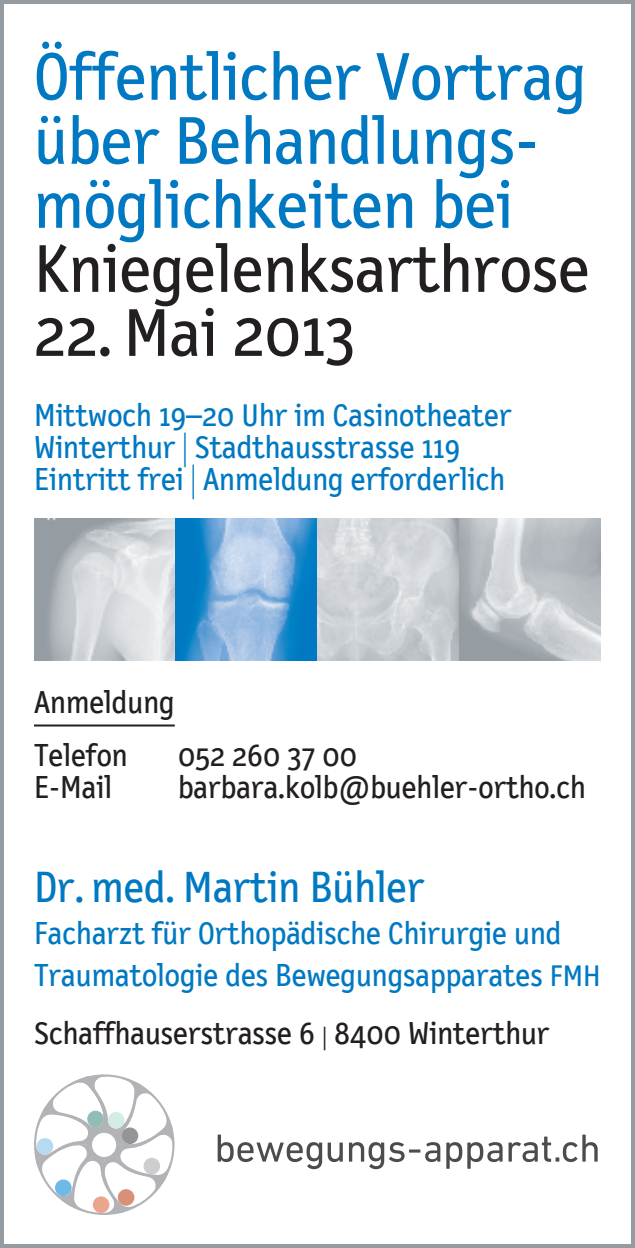
<style>
.page{position:relative;width:635px;height:1248px;background:#fff}
.page>*{position:absolute;margin:0;border:0;box-sizing:border-box;transform-origin:0 0}
.t1{font:68px/64px "Letter Gothic Text";color:#0079c2}
.t2{font:68px "Letter Gothic Text";color:#231f20}
.t3{font:44px "Letter Gothic Text";color:#0079c2}
.t4{font:32px/32px "Letter Gothic Text";color:#0079c2}
.t5{font:32px/52px "Letter Gothic Text";color:#231f20}
.s1{font-family:"Letter Gothic Std"}
.s2{font-size:30px}
.s3{font-family:"Letter Gothic Std";font-size:21.6px}
</style>
<div class="page">
<svg style="left:218px;top:1134px;width:104px;height:35px"></svg>
<svg style="left:328px;top:1142px;width:15px;height:19px"></svg>
<svg style="left:349px;top:1142px;width:91px;height:27px"></svg>
<svg style="left:446px;top:1142px;width:57px;height:26px"></svg>
<svg style="left:509px;top:1134px;width:89px;height:27px"></svg>
<svg style="left:34px;top:1074px;width:140px;height:140px"></svg>
<div style="left:87px;top:1110px;width:17px;height:17px;background:#92bdb6;border-radius:50%"></div>
<div style="left:37px;top:1137px;width:16px;height:17px;background:#b7d9f1;border-radius:50%"></div>
<div style="left:55px;top:1179px;width:17px;height:16px;background:#6fb9e7;border-radius:50%"></div>
<div style="left:93px;top:1196px;width:16px;height:16px;background:#eaa58e;border-radius:50%"></div>
<div style="left:118px;top:1188px;width:16px;height:17px;background:#da8f79;border-radius:50%"></div>
<div style="left:144px;top:1157px;width:16px;height:17px;background:#cdced0;border-radius:50%"></div>
<div style="left:108px;top:1111px;width:16px;height:17px;background:#d4ece6;border-radius:50%"></div>
<div style="left:122px;top:1127px;width:16px;height:16px;background:#939598;border-radius:50%"></div>
<div style="left:95px;top:1135px;width:18px;height:18px;background:#fff;border-radius:50%"></div>
<div style="left:92px;top:1132px;width:24px;height:24px;border:6px solid #fff;border-radius:50%"></div>
<div style="left:0;top:0;width:635px;height:1247px;border:4px solid #959ca1"></div>
<hr style="left:34px;top:724px;width:141px;height:2px;background:#231f20">
<img style="left:34px;top:518px;width:567px;height:142px">
<h1 class="t1" style="left:34px;top:46px;width:554px">Öffentlicher Vortrag über Behandlungs&shy;möglichkeiten bei</h1>
<h1 class="t2" style="left:34px;top:231px;width:557px">Kniegelenksarthrose</h1>
<h1 class="t2" style="left:34px;top:295px;width:323px">22. Mai 2013</h1>
<p class="t4" style="left:34px;top:399px;width:479px">Mittwoch 19–20 Uhr im Casinotheater<br>Winterthur<span class="s1">|</span>Stadthausstrasse 119<br>Eintritt frei<span class="s1">|</span>Anmeldung erforderlich</p>
<p class="t5" style="left:34px;top:677px;width:142px">Anmeldung<br>Telefon</p>
<p class="t5" style="left:178px;top:729px;width:180px">052 260 37 00</p>
<p class="t5" style="left:34px;top:761px;width:80px">E-Mail</p>
<p class="t5" style="left:178px;top:761px;width:409px">barbara.kolb@buehler-ortho.ch</p>
<h2 class="t3" style="left:34px;top:862px;width:392px">Dr. med. Martin Bühler</h2>
<p class="t4" style="left:34px;top:912px;width:568px;line-height:42px">Facharzt für Orthopädische Chirurgie und<br>Traumatologie des Bewegungsapparates <span class="s2">FMH</span></p>
<p class="t5" style="left:34px;top:1007px;width:517px">Schaffhauserstrasse 6<span class="s3">|</span>8400 Winterthur</p>
</div>
